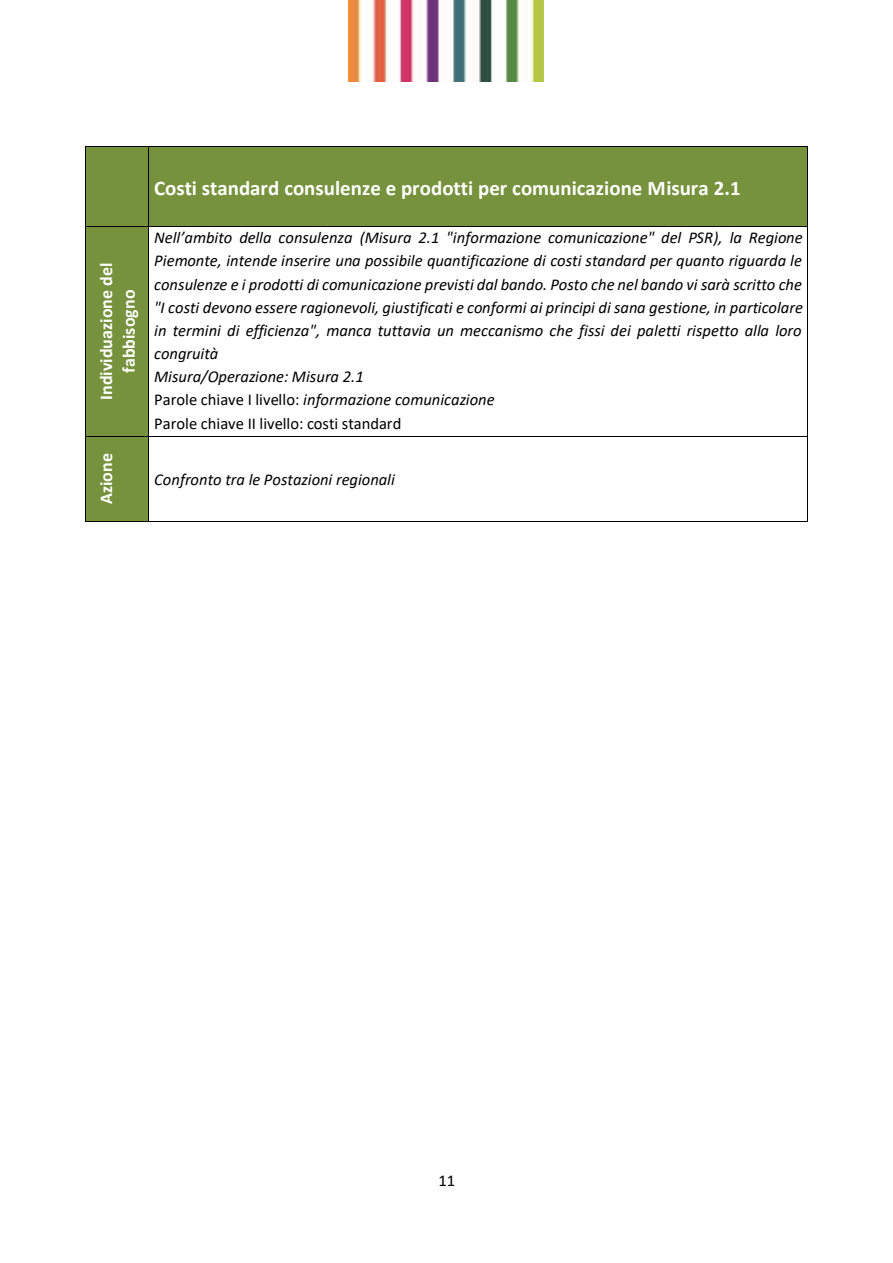
<style>
.page{position:relative;width:893px;height:1263px;background:#fff}
.page>*{position:absolute;margin:0;border:0;box-sizing:border-box;transform-origin:0 0}
.t1{font:700 20.85px "Calibri";color:#fff}
.t2{font:700 18px/22.6px "Calibri";color:#fff;text-align:center}
.t3{font:italic 16.5px/23.2px "Calibri";color:#000;text-align:justify}
.t4{font:16.5px "Calibri";color:#000}
.s1{font-style:normal}
</style>
<div class="page">
<img style="left:349px;top:0;width:194px;height:81px">
<div style="left:86px;top:147px;width:62px;height:80px;background:#76923c"></div>
<div style="left:149px;top:147px;width:658px;height:80px;background:#76923c"></div>
<hr style="left:86px;top:147px;width:62px;height:1px;background:#000">
<hr style="left:149px;top:147px;width:658px;height:1px;background:#000">
<hr style="left:85px;top:147px;width:1px;height:41px;background:#000">
<hr style="left:148px;top:147px;width:1px;height:41px;background:#000">
<hr style="left:807px;top:147px;width:1px;height:41px;background:#000">
<hr style="left:85px;top:188px;width:1px;height:39px;background:#000">
<hr style="left:148px;top:188px;width:1px;height:39px;background:#000">
<hr style="left:807px;top:188px;width:1px;height:39px;background:#000">
<div style="left:86px;top:227px;width:62px;height:209px;background:#76923c"></div>
<hr style="left:86px;top:227px;width:62px;height:1px;background:#000">
<hr style="left:149px;top:227px;width:658px;height:1px;background:#000">
<hr style="left:85px;top:227px;width:1px;height:209px;background:#000">
<hr style="left:148px;top:227px;width:1px;height:209px;background:#000">
<hr style="left:807px;top:227px;width:1px;height:209px;background:#000">
<div style="left:86px;top:436px;width:62px;height:85px;background:#76923c"></div>
<hr style="left:86px;top:436px;width:62px;height:1px;background:#000">
<hr style="left:149px;top:436px;width:658px;height:1px;background:#000">
<hr style="left:85px;top:436px;width:1px;height:85px;background:#000">
<hr style="left:86px;top:521px;width:62px;height:1px;background:#000">
<hr style="left:148px;top:436px;width:1px;height:85px;background:#000">
<hr style="left:149px;top:521px;width:658px;height:1px;background:#000">
<hr style="left:807px;top:436px;width:1px;height:85px;background:#000">
<p class="t2" style="left:96px;top:400px;width:138px;rotate:-90deg">Individuazione del fabbisogno</p>
<p class="t2" style="left:96px;top:504px;width:52px;rotate:-90deg">Azione</p>
<p class="t1" style="left:154px;top:179px;width:588px">Costi standard consulenze e prodotti per comunicazione Misura 2.1</p>
<p class="t3" style="left:154px;top:227px;width:650px">Nell’ambito della consulenza (Misura 2.1 "informazione comunicazione" del PSR), la Regione Piemonte, intende inserire una possibile quantificazione di costi standard per quanto riguarda le consulenze e i prodotti di comunicazione previsti dal bando. Posto che nel bando vi sarà scritto che "I costi devono essere ragionevoli, giustificati e conformi ai principi di sana gestione, in particolare in termini di efficienza", manca tuttavia un meccanismo che fissi dei paletti rispetto alla loro congruità</p>
<p class="t3" style="left:154px;top:366px;width:211px">Misura/Operazione: Misura 2.1</p>
<p class="t3" style="left:154px;top:389px;width:342px"><span class="s1">Parole chiave I livello:</span> informazione comunicazione</p>
<p class="t4" style="left:154px;top:416px;width:249px">Parole chiave II livello: costi standard</p>
<p class="t3" style="left:154px;top:469px;width:242px">Confronto tra le Postazioni regionali</p>
<p class="t4" style="left:438px;top:1173px;width:18px">11</p>
</div>
